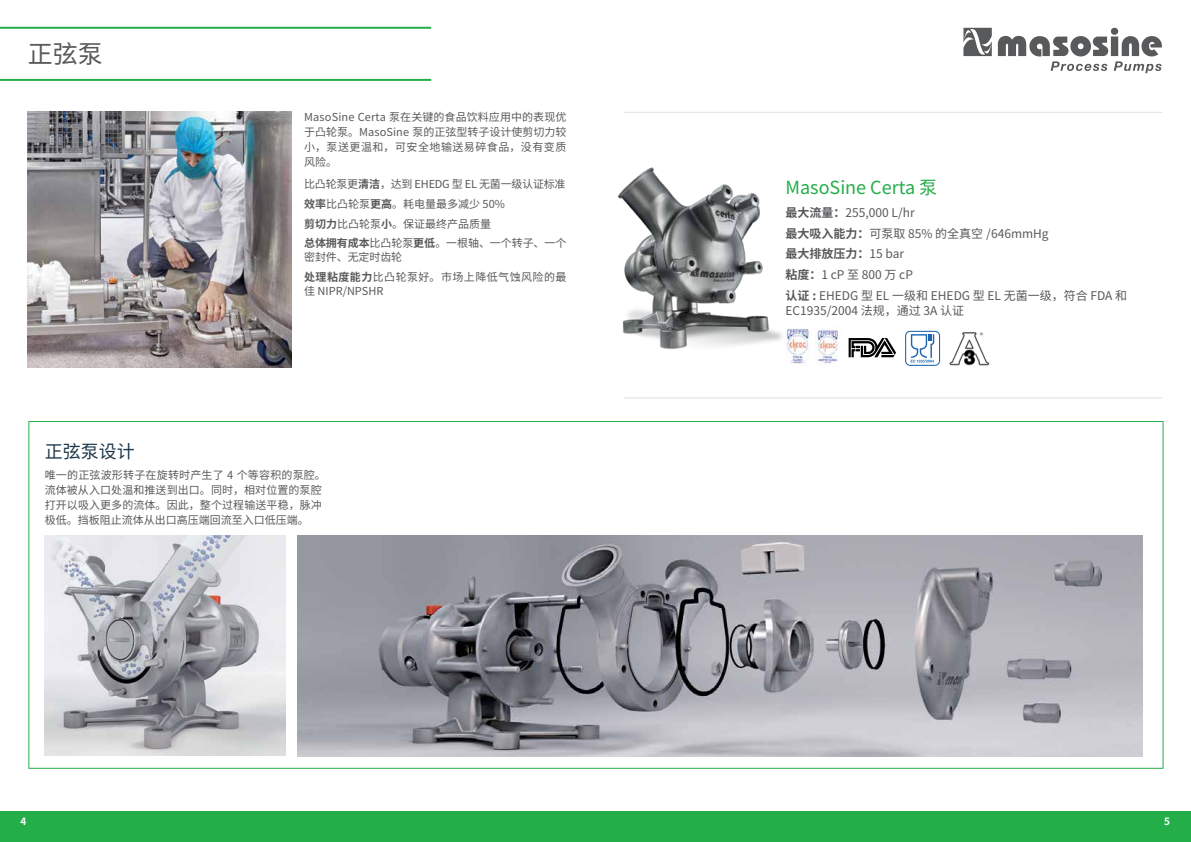
<style>
.page{position:relative;width:1191px;height:842px;background:#fff}
.page>*{position:absolute;margin:0;border:0;box-sizing:border-box;transform-origin:0 0}
.t1{font:25px "Noto Sans CJ Ksc";color:#58595b}
.t2{font:18px "Noto Sans CJ Ksc";color:#23ae49}
.t3{font:18px "Noto Sans CJ Ksc";color:#1e384b}
.t4{font:12px/20.7px "Noto Sans CJ Ksc";color:#58595b}
.t5{font:11px/15px "Noto Sans CJ Ksc";letter-spacing:.005em;color:#58595b}
.t6{font:11px/19.7px "Noto Sans CJ Ksc";letter-spacing:.04em;color:#58595b}
.t7{font:700 10px "Noto Sans CJ Ksc";color:#fff}
.s1{font-weight:700}
</style>
<div class="page">
<div style="left:0;top:811px;width:1191px;height:31px;background:#23ae49"></div>
<hr style="left:0;top:27px;width:431px;height:2px;background:#23ae49">
<svg style="left:998px;top:28px;width:163px;height:45px"></svg>
<svg style="left:963px;top:27px;width:28px;height:30px"></svg>
<img style="left:28px;top:111px;width:264px;height:257px">
<img style="left:617px;top:167px;width:165px;height:182px">
<hr style="left:0;top:79px;width:431px;height:2px;background:#23ae49">
<hr style="left:624px;top:112px;width:538px;height:1px;background:#e0e1e2">
<hr style="left:624px;top:397px;width:538px;height:1px;background:#e0e1e2">
<img style="left:297px;top:535px;width:845px;height:222px">
<img style="left:45px;top:535px;width:241px;height:221px">
<svg style="left:848px;top:338px;width:48px;height:19px"></svg>
<svg style="left:905px;top:331px;width:35px;height:35px"></svg>
<img style="left:785px;top:329px;width:24px;height:35px">
<img style="left:815px;top:327px;width:23px;height:36px">
<img style="left:949px;top:332px;width:41px;height:34px">
<h1 class="t1" style="left:28px;top:39px;width:76px">正弦泵</h1>
<h2 class="t3" style="left:45px;top:441px;width:92px">正弦泵设计</h2>
<p class="t5" style="left:304px;top:109px;width:264px;text-align:justify">MasoSine Certa 泵在关键的食品饮料应用中的表现优于凸轮泵。MasoSine 泵的正弦型转子设计使剪切力较小，泵送更温和，可安全地输送易碎食品，没有变质风险。</p>
<p class="t5" style="left:304px;top:175px;width:264px;line-height:19.7px">比凸轮泵更<span class="s1">清洁</span>，达到 EHEDG 型 EL 无菌一级认证标准<span class="s1">效率</span>比凸轮泵<span class="s1">更高</span>。耗电量最多减少 50%<br><span class="s1">剪切力</span>比凸轮泵<span class="s1">小</span>。保证最终产品质量<br><span class="s1">总体拥有成本</span>比凸轮泵<span class="s1">更低</span>。一根轴、一个转子、一个</p>
<p class="t6" style="left:304px;top:248px;width:264px">密封件、无定时齿轮<br><span class="s1">处理粘度能力</span>比凸轮泵好。市场上降低气蚀风险的最</p>
<p class="t5" style="left:304px;top:284px;width:81px">佳 NIPR/NPSHR</p>
<p class="t5" style="left:45px;top:468px;width:283px">唯一的正弦波形转子在旋转时产生了 4 个等容积的泵腔。流体被从入口处温和推送到出口。同时，相对位置的泵腔打开以吸入更多的流体。因此，整个过程输送平稳，脉冲极低。挡板阻止流体从出口高压端回流至入口低压端。</p>
<h2 class="t2" style="left:785px;top:177px;width:153px">MasoSine Certa 泵</h2>
<p class="t4" style="left:785px;top:203px;width:343px"><span class="s1">最大流量：</span>255,000 L/hr<br><span class="s1">最大吸入能力：</span>可泵取 85% 的全真空 /646mmHg<br><span class="s1">最大排放压力：</span>15 bar<br><span class="s1">粘度：</span>1 cP 至 800 万 cP<br><span class="s1">认证 :</span> EHEDG 型 EL 一级和 EHEDG 型 EL 无菌一级，符合 FDA 和</p>
<p class="t4" style="left:785px;top:300px;width:180px">EC1935/2004 法规，通过 3A 认证</p>
<p class="t7" style="left:20px;top:816px;width:7px">4</p>
<p class="t7" style="left:1164px;top:816px;width:7px">5</p>
</div>
